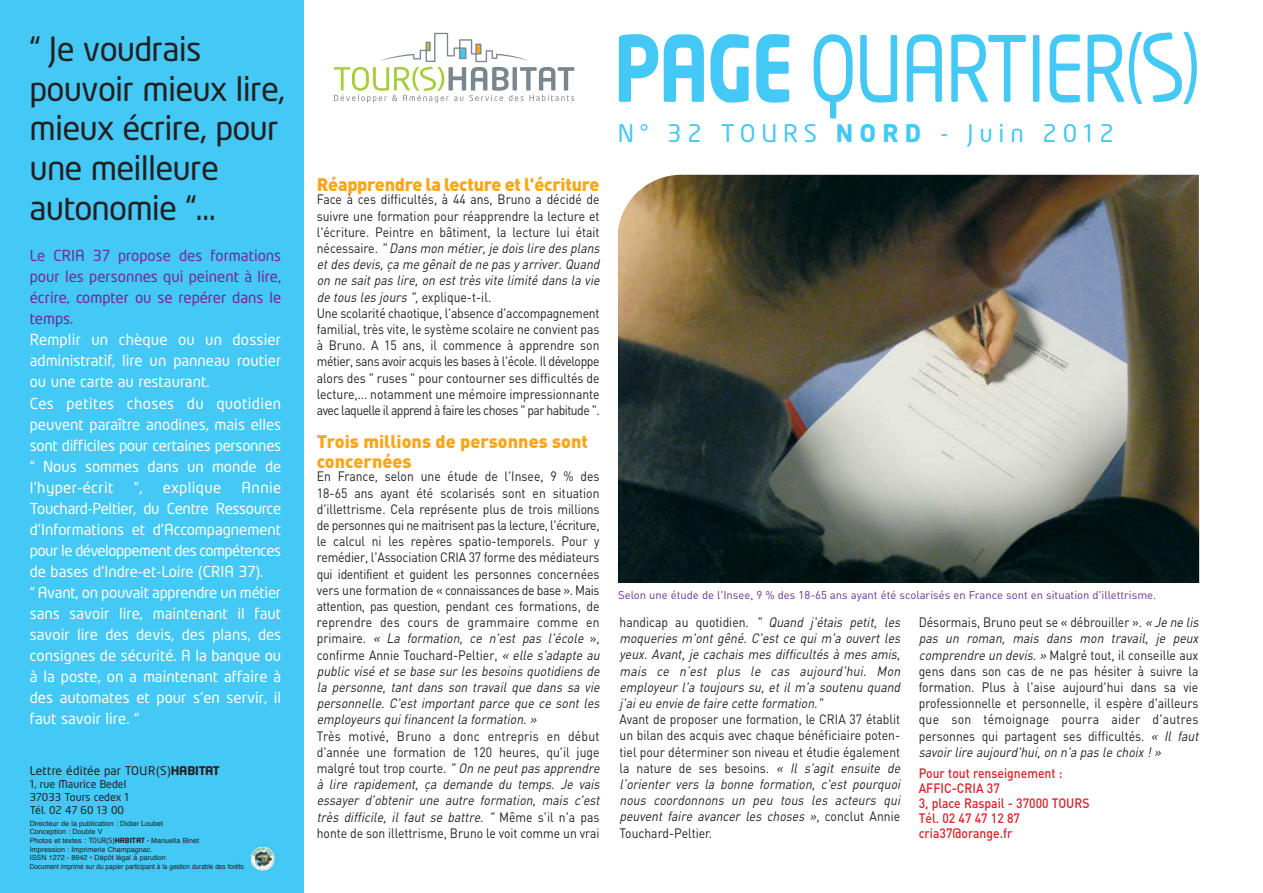
<style>
.page{position:relative;width:1263px;height:893px;background:#fff}
.page>*{position:absolute;margin:0;border:0;box-sizing:border-box;transform-origin:0 0}
.t1{font:90px "Neo Tech Alt";letter-spacing:-.025em;color:#44c8f5;scale:.8 1}
.t2{font:33px/39.6px "Neo Tech Alt";letter-spacing:-.025em;color:#231f20}
.t3{font:24px "Neo Tech Alt";letter-spacing:.245em;color:#44c8f5}
.t4{font:900 18px/19.5px "DIN";letter-spacing:-.015em;color:#faa61a}
.t5{font:15px/21px "Neo Tech Alt";color:#fff}
.t6{font:15px/21px "Neo Tech Alt";color:#6f2b91;text-align:justify}
.t7{font:15px "Neo Tech Alt";letter-spacing:.025em;color:#fff}
.t8{font:13.5px/16.2px "DIN";color:#231f20;scale:.9 1}
.t9{font:italic 13.5px/16.2px "DIN";color:#231f20;text-align:justify;scale:.9 1}
.t10{font:500 13.5px/15px "DIN";color:#da2128;scale:.9 1}
.t11{font:11.85px "Neo Tech Alt";letter-spacing:.03em;color:#231f20}
.t12{font:11.25px "DIN";color:#6f2b91}
.t13{font:10.65px/12.9px "Neo Tech Alt";color:#231f20}
.t14{font:7.2px/8.6px "Helvetica";letter-spacing:.005em;color:#231f20}
.s1{font-weight:700}
.s2{font-family:"Neo Tech Alt"}
.s3{font-family:"Neo Tech Alt";font-weight:700}
.s4{font-style:italic}
.s5{font-size:75px}
.s6{font-style:normal}
</style>
<div class="page">
<div style="left:0;top:0;width:303px;height:893px;background:#44c8f5"></div>
<svg style="left:334px;top:33px;width:240px;height:70px"></svg>
<svg style="left:251px;top:847px;width:23px;height:23px"></svg>
<img style="left:252px;top:847px;width:21px;height:22px;border-radius:50%">
<img style="left:619px;top:175px;width:580px;height:408px">
<h2 class="t2" style="left:29px;top:34px;width:257px">“ Je voudrais pouvoir mieux lire, mieux écrire, pour une meilleure autonomie “…</h2>
<p class="t6" style="left:30px;top:247px;width:253px">Le CRIA 37 propose des formations pour les personnes qui peinent à lire, écrire, compter ou se repérer dans le temps.</p>
<p class="t5" style="left:30px;top:331px;width:253px">Remplir un chèque ou un dossier administratif, lire un panneau routier ou une carte au restaurant.<br>Ces petites choses du quotidien peuvent paraître anodines, mais elles sont difficiles pour certaines personnes “ Nous sommes dans un monde de l'hyper-écrit</p>
<p class="t5" style="left:30px;top:478px;width:253px;text-indent:212px">Annie Touchard-Peltier, du Centre Ressource d'Informations et d'Accompagnement pour le développement des compétences de bases d'Indre-et-Loire (CRIA 37).<br>“ Avant, on pouvait apprendre un métier sans savoir lire, maintenant il faut savoir lire des devis, des plans, des consignes de sécurité. A la banque ou à la poste, on a maintenant affaire à des automates et pour s'en servir, il faut savoir lire. “</p>
<p class="t5" style="left:134px;top:478px;width:10px">“,</p>
<p class="t7" style="left:163px;top:482px;width:60px">explique</p>
<p class="t11" style="left:30px;top:766px;width:192px">Lettre éditée par TOUR(S)<span class="s1">HABITAT</span></p>
<p class="t13" style="left:30px;top:779px;width:101px">1, rue Maurice Bedel<br>37033 Tours cedex 1<br>Tél. 02 47 60 13 00</p>
<p class="t14" style="left:30px;top:819px;width:217px">Directeur de la publication : Didier Loubet<br>Conception : Double V<br>Photos et textes : <span class="s2">TOUR(S)</span><span class="s3">HABITAT -</span> Manuella Binet<br>Impression : Imprimerie Champagnac.<br>ISSN 1272 - 8942 • Dépôt légal à parution<br>Document imprimé sur du papier participant à la gestion durable des forêts.</p>
<h3 class="t4" style="left:317px;top:175px;width:284px">Réapprendre la lecture et l'écriture</h3>
<p class="t8" style="left:317px;top:193px;width:318px">Face à ces difficultés, à 44 ans, Bruno a décidé de suivre une formation pour réapprendre la lecture et l'écriture. Peintre en bâtiment, la lecture lui était n é c e s s a i re . <span class="s4">" Dans mon métier,je dois lire des plans etdes devis,ça me gênaitde ne pas y arriver.Quand on ne sait pas lire, on est très vite limité dans la vie de tous les jours ",</span>explique-t-il.<br>Une scolarité chaotique, l'absence d'accompagnement familial, très vite, le système scolaire ne convient pas à Bruno. A 15 ans, il commence à apprendre son métier, sans avoir acquis les bases à l'école. Il développe alors des " ruses " pour contourner ses difficultés de lecture,... notamment une mémoire impressionnante avec laquelle il apprend à faire les choses " par habitude ".</p>
<h3 class="t4" style="left:317px;top:433px;width:273px">Trois millions de personnes sont concernées</h3>
<p class="t8" style="left:317px;top:470px;width:318px">En France, selon une étude de l'Insee, 9 % des 18-65 ans ayant été scolarisés sont en situation d'illettrisme. Cela représente plus de trois millions de personnes qui ne maitrisent pas la lecture, l'écriture, le calcul ni les repères spatio-temporels. Pour y remédier, l'Association CRIA 37 forme des médiateurs qui identifient et guident les personnes concernées vers une formation de « connaissances de base ». Mais attention, pas question, pendant ces formations, de reprendre des cours de grammaire comme en p r i m a i re . <span class="s4">« La formation, ce n'est pas l'école</span> » <span class="s4">, </span>confirme Annie Touchard-Peltier, <span class="s4">« elle s'adapte au public visé et se base sur les besoins quotidiens de la personne, tant dans son travail que dans sa vie personnelle. C'est important parce que ce sont les employeurs qui financent la formation. »</span></p>
<p class="t8" style="left:317px;top:729px;width:318px">Très motivé, Bruno a donc entrepris en début d'année une formation de 120 heures, qu'il juge malgré tout trop courte. <span class="s4">" On ne peut pas apprendre à lire rapidement, ça demande du temps. Je vais essayer d'obtenir une autre formation, mais c'est très difficile, il faut se battre. "</span> M ê m e s ' i l n ' a p a s honte de son illettrisme, Bruno le voit comme un vrai</p>
<h1 class="t1" style="left:614px;top:38px;width:734px"><span class="s1">PAGE</span> QUARTIER<span class="s5">( )</span></h1>
<h3 class="t3" style="left:618px;top:125px;width:498px">N° 32 TOURS <span class="s1">NORD</span> - Juin 2012</h3>
<p class="t12" style="left:618px;top:591px;width:540px">Selon une étude de l'Insee, 9 % des 18-65 ans ayant été scolarisés en France sont en situation d'illettrisme.</p>
<p class="t9" style="left:619px;top:615px;width:316px"><span class="s6">handicap au quotidien.</span> " Quand j'étais petit, les moqueries m'ont gêné. C'est ce qui m'a ouvert les yeux. Avant, je cachais mes difficultés à mes amis, mais ce n’est plus le cas aujourd'hui. Mon employeur l'a toujours su, et il m'a soutenu quand j 'ai eu envie de faire cette formation."</p>
<p class="t8" style="left:619px;top:713px;width:316px">Avant de proposer une formation, le CRIA 37 établit un bilan des acquis avec chaque bénéficiaire poten&shy;tiel pour déterminer son niveau et étudie également la nature de ses besoins. <span class="s4">« Il s'agit ensuite de l’orienter vers la bonne formation, c'est pourquoi nous coordonnons un peu tous les acteurs qui peuvent faire avancer les choses »,</span> c o n c l u t A n n i e Touchard-Peltier.</p>
<p class="t8" style="left:919px;top:616px;width:315px">Désormais, Bruno peut se « débrouiller ». <span class="s4">« Je ne lis pas un roman, mais dans mon travail, je peux comprendre un devis. »</span> Malgré tout, il conseille aux gens dans son cas de ne pas hésiter à suivre la formation. Plus à l'aise aujourd'hui dans sa vie professionnelle et personnelle, il espère d'ailleurs que son témoignage pourra aider d'autres personnes qui partagent ses difficultés. <span class="s4">« Il faut savoir lire aujourd'hui, on n'a pas le choix ! »</span></p>
<p class="t10" style="left:919px;top:767px;width:191px">Pour tout renseignement :<br>AFFIC-CRIA 37<br>3, place Raspail - 37000 TOURS<br>Tél. 02 47 47 12 87 cria37@orange.fr</p>
</div>
